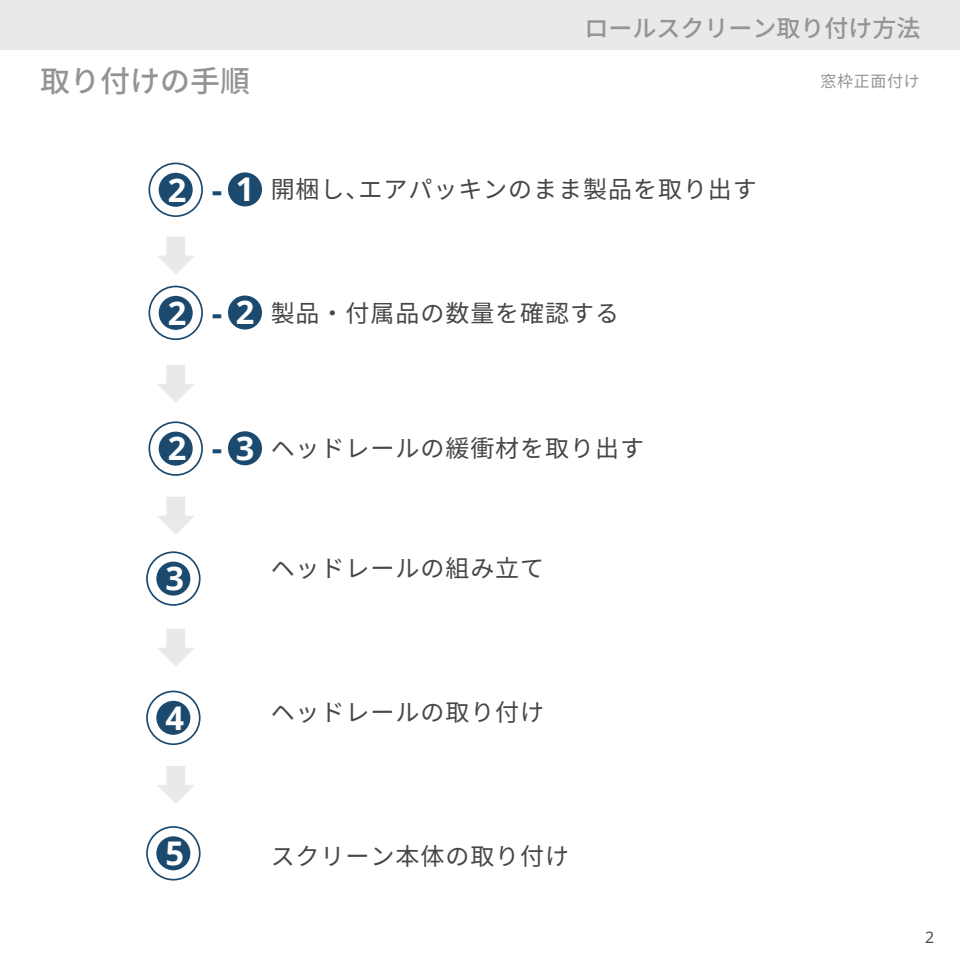
<style>
.page{position:relative;width:960px;height:960px;background:#fff}
.page>*{position:absolute;margin:0;border:0;box-sizing:border-box;transform-origin:0 0}
.t1{font:700 32.6px "Open Sans";color:#fff}
.t2{font:500 30px "Noto Sans CJ Kjp";color:#939498}
.t3{font:24px "Noto Sans CJ Kjp";letter-spacing:.04em;color:#454647}
.t4{font:500 24px "Noto Sans CJ Kjp";color:#939498}
.t5{font:16px "Noto Sans CJ Kjp";letter-spacing:.04em;color:#939498}
.t6{font:16px "Open Sans";color:#454646}
.s1{font-family:"Open Sans";font-weight:700;font-size:32.6px;color:#fff}
.s2{font-family:"Open Sans";font-weight:700;font-size:32.6px;color:#1c4a6f}
</style>
<div class="page">
<div style="left:0;top:0;width:960px;height:50px;background:#e9e9e9"></div>
<svg style="left:148px;top:421px;width:55px;height:55px"></svg>
<div style="left:150px;top:423px;width:51px;height:51px;background:#fff;border-radius:50%"></div>
<div style="left:159px;top:432px;width:34px;height:34px;background:#1c4a6f;border-radius:50%"></div>
<div style="left:228px;top:431px;width:34px;height:34px;background:#1c4a6f;border-radius:50%"></div>
<svg style="left:158px;top:497px;width:36px;height:37px"></svg>
<svg style="left:148px;top:286px;width:55px;height:54px"></svg>
<div style="left:150px;top:287px;width:51px;height:51px;background:#fff;border-radius:50%"></div>
<div style="left:159px;top:296px;width:34px;height:34px;background:#1c4a6f;border-radius:50%"></div>
<div style="left:228px;top:296px;width:34px;height:34px;background:#1c4a6f;border-radius:50%"></div>
<svg style="left:157px;top:365px;width:37px;height:38px"></svg>
<svg style="left:148px;top:163px;width:55px;height:54px"></svg>
<div style="left:150px;top:164px;width:51px;height:51px;background:#fff;border-radius:50%"></div>
<div style="left:159px;top:173px;width:34px;height:34px;background:#1c4a6f;border-radius:50%"></div>
<div style="left:228px;top:172px;width:34px;height:34px;background:#1c4a6f;border-radius:50%"></div>
<svg style="left:158px;top:237px;width:36px;height:37px"></svg>
<svg style="left:146px;top:551px;width:55px;height:55px"></svg>
<div style="left:148px;top:553px;width:51px;height:51px;background:#fff;border-radius:50%"></div>
<div style="left:156px;top:562px;width:34px;height:34px;background:#1c4a6f;border-radius:50%"></div>
<svg style="left:158px;top:629px;width:36px;height:37px"></svg>
<svg style="left:146px;top:691px;width:55px;height:54px"></svg>
<div style="left:148px;top:692px;width:51px;height:51px;background:#fff;border-radius:50%"></div>
<div style="left:156px;top:701px;width:34px;height:34px;background:#1c4a6f;border-radius:50%"></div>
<svg style="left:157px;top:766px;width:37px;height:38px"></svg>
<svg style="left:146px;top:826px;width:55px;height:55px"></svg>
<div style="left:148px;top:828px;width:51px;height:51px;background:#fff;border-radius:50%"></div>
<div style="left:156px;top:836px;width:34px;height:34px;background:#1c4a6f;border-radius:50%"></div>
<p class="t4" style="left:584px;top:15px;width:337px">ロールスクリーン取り付け方法</p>
<p class="t2" style="left:40px;top:64px;width:212px">取り付けの手順</p>
<p class="t5" style="left:821px;top:72px;width:101px">窓枠正面付け</p>
<p class="t3" style="left:168px;top:176px;width:591px"><span class="s1">2</span> <span class="s2">-</span> <span class="s1">1</span> 開梱し、エアパッキンのまま製品を取り出す</p>
<p class="t3" style="left:168px;top:299px;width:453px"><span class="s1">2</span> <span class="s2">-</span> <span class="s1">2</span> 製品・付属品の数量を確認する</p>
<p class="t3" style="left:168px;top:435px;width:478px"><span class="s1">2</span> <span class="s2">-</span> <span class="s1">3</span> ヘッドレールの緩衝材を取り出す</p>
<h1 class="t1" style="left:165px;top:556px;width:20px">3</h1>
<p class="t3" style="left:271px;top:555px;width:275px">ヘッドレールの組み立て</p>
<h1 class="t1" style="left:165px;top:695px;width:20px">4</h1>
<p class="t3" style="left:271px;top:699px;width:275px">ヘッドレールの取り付け</p>
<h1 class="t1" style="left:165px;top:830px;width:20px">5</h1>
<p class="t3" style="left:271px;top:842px;width:300px">スクリーン本体の取り付け</p>
<p class="t6" style="left:925px;top:926px;width:11px">2</p>
</div>
